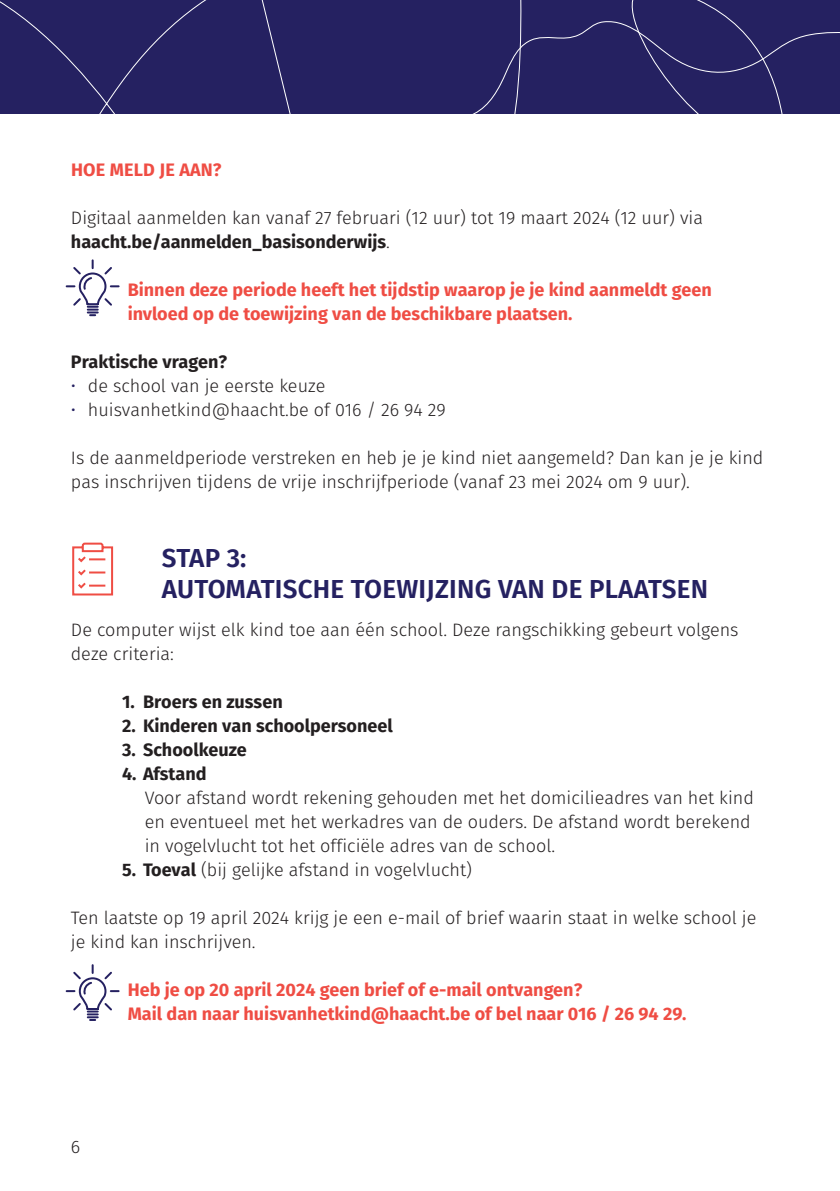
<style>
.page{position:relative;width:840px;height:1191px;background:#fff}
.page>*{position:absolute;margin:0;border:0;box-sizing:border-box;transform-origin:0 0}
.t1{font:600 26px/31.2px "Fira Sans";letter-spacing:.01em;color:#252161}
.t2{font:300 18px/24px "Fira Sans";color:#231f20}
.t3{font:700 18px/24px "Fira Sans";color:#ef4d44}
.t4{font:700 18px "Fira Sans";color:#231f20}
.s1{font-weight:700}
.s2{color:#252161}
</style>
<div class="page">
<div style="left:0;top:0;width:316px;height:113px;background:#252161"></div>
<div style="left:316px;top:0;width:523px;height:113px;background:#252161"></div>
<svg style="left:65px;top:259px;width:55px;height:58px"></svg>
<svg style="left:65px;top:964px;width:55px;height:57px"></svg>
<svg style="left:72px;top:542px;width:42px;height:54px"></svg>
<p class="t3" style="left:71px;top:157px;width:152px">HOE MELD JE AAN?</p>
<p class="t2" style="left:71px;top:205px;width:633px">Digitaal aanmelden kan vanaf 27 februari (12 uur) tot 19 maart 2024 (12 uur) via <span class="s1">haacht.be/aanmelden_basisonderwijs</span>.</p>
<p class="t3" style="left:128px;top:277px;width:585px">Binnen deze periode heeft het tijdstip waarop je je kind aanmeldt geen invloed op de toewijzing van de beschikbare plaatsen.</p>
<p class="t4" style="left:71px;top:349px;width:158px">Praktische vragen?</p>
<p class="t2" style="left:71px;top:373px;width:256px"><span class="s2">•</span> de school van je eerste keuze</p>
<p class="t2" style="left:71px;top:397px;width:376px"><span class="s2">•</span> huisvanhetkind@haacht.be of 016 / 26 94 29</p>
<p class="t2" style="left:71px;top:445px;width:693px">Is de aanmeldperiode verstreken en heb je je kind niet aangemeld? Dan kan je je kind pas inschrijven tijdens de vrije inschrijfperiode (vanaf 23 mei 2024 om 9 uur).</p>
<h1 class="t1" style="left:162px;top:542px;width:547px">STAP 3:<br>AUTOMATISCHE TOEWIJZING VAN DE PLAATSEN</h1>
<p class="t2" style="left:71px;top:618px;width:668px">De computer wijst elk kind toe aan één school. Deze rangschikking gebeurt volgens deze criteria:</p>
<p class="t4" style="left:122px;top:689px;width:162px">1. Broers en zussen</p>
<p class="t4" style="left:122px;top:713px;width:272px">2. Kinderen van schoolpersoneel</p>
<p class="t4" style="left:122px;top:737px;width:126px">3. Schoolkeuze</p>
<p class="t4" style="left:122px;top:761px;width:86px">4. Afstand</p>
<p class="t2" style="left:145px;top:786px;width:610px">Voor afstand wordt rekening gehouden met het domicilieadres van het kind en eventueel met het werkadres van de ouders. De afstand wordt berekend in vogelvlucht tot het officiële adres van de school.</p>
<p class="t2" style="left:122px;top:858px;width:351px"><span class="s1">5. Toeval</span> (bij gelijke afstand in vogelvlucht)</p>
<p class="t2" style="left:71px;top:906px;width:686px">Ten laatste op 19 april 2024 krijg je een e-mail of brief waarin staat in welke school je je kind kan inschrijven.</p>
<p class="t3" style="left:128px;top:978px;width:560px">Heb je op 20 april 2024 geen brief of e-mail ontvangen?<br>Mail dan naar huisvanhetkind@haacht.be of bel naar 016 / 26 94 29.</p>
<p class="t2" style="left:71px;top:1135px;width:11px">6</p>
</div>
